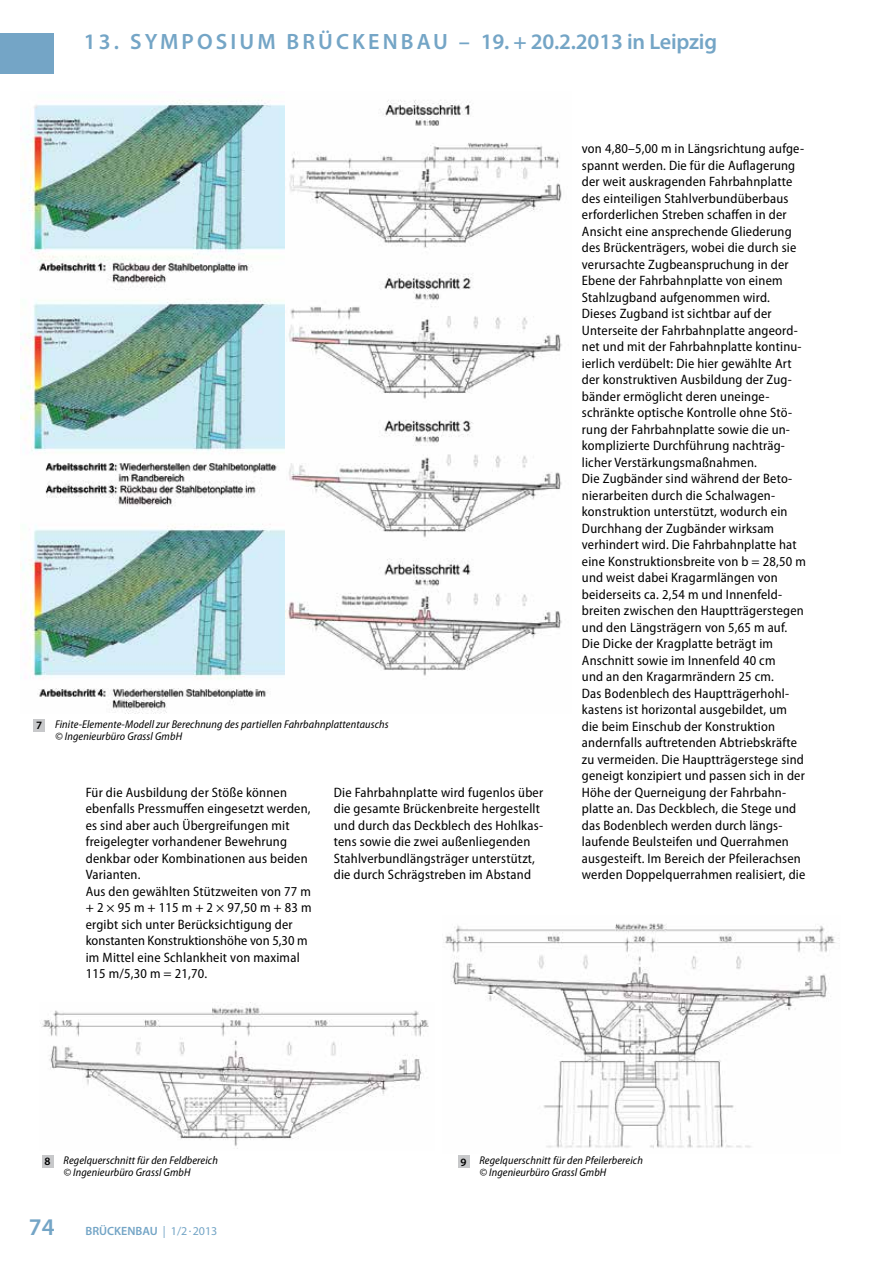
<style>
.page{position:relative;width:893px;height:1263px;background:#fff}
.page>*{position:absolute;margin:0;border:0;box-sizing:border-box;transform-origin:0 0}
.t1{font:600 24px "Myriad Pro";color:#74a5c6}
.t2{font:600 22.2px "Myriad Pro";letter-spacing:.14em;color:#74a5c6}
.t3{font:semi-condensed 13.65px/16.5px "Myriad Pro";letter-spacing:.015em;color:#000}
.t4{font:600 12px "Myriad Pro";color:#74a5c6}
.t5{font:italic semi-condensed 11.25px/12px "Myriad Pro";letter-spacing:.01em;color:#000}
.s1{font-weight:600;font-style:normal;font-stretch:normal}
.s2{font-weight:400}
</style>
<div class="page">
<div style="left:0;top:33px;width:54px;height:40px;background:#74a5c6"></div>
<div style="left:458px;top:1155px;width:11px;height:13px;background:#c7c8ca"></div>
<div style="left:42px;top:1155px;width:11px;height:12px;background:#c7c8ca"></div>
<img style="left:21px;top:100px;width:541px;height:613px">
<div style="left:34px;top:719px;width:11px;height:13px;background:#c7c8ca"></div>
<img style="left:42px;top:1004px;width:387px;height:145px">
<img style="left:443px;top:923px;width:396px;height:225px">
<h2 class="t2" style="left:84px;top:29px;width:635px">13. SYMPOSIUM BRÜCKENBAU – 19. + 20.2.2013 in Leipzig</h2>
<p class="t5" style="left:55px;top:718px;width:335px;text-indent:-19px"><span class="s1">7</span> Finite-Elemente-Modell zur Berechnung des partiellen Fahrbahnplattentauschs © Ingenieurbüro Grassl GmbH</p>
<p class="t3" style="left:86px;top:784px;width:227px">Für die Ausbildung der Stöße können ebenfalls Pressmuffen eingesetzt werden, es sind aber auch Übergreifungen mit freigelegter vorhandener Bewehrung denkbar oder Kombinationen aus beiden Varianten.<br>Aus den gewählten Stützweiten von 77 m + 2 × 95 m + 115 m + 2 × 97,50 m + 83 m ergibt sich unter Berücksichtigung der konstanten Konstruktionshöhe von 5,30 m im Mittel eine Schlankheit von maximal 115 m/5,30 m = 21,70.</p>
<p class="t3" style="left:334px;top:784px;width:211px">Die Fahrbahnplatte wird fugenlos über die gesamte Brückenbreite hergestellt und durch das Deckblech des Hohlkas&shy;tens sowie die zwei außenliegenden Stahlverbundlängsträger unterstützt, die durch Schrägstreben im Abstand</p>
<p class="t3" style="left:582px;top:140px;width:225px">von 4,80–5,00 m in Längsrichtung aufge&shy;spannt werden. Die für die Auflagerung der weit auskragenden Fahrbahnplatte des einteiligen Stahlverbundüberbaus erforderlichen Streben schaffen in der Ansicht eine ansprechende Gliederung des Brückenträgers, wobei die durch sie verursachte Zugbeanspruchung in der Ebene der Fahrbahnplatte von einem Stahlzugband aufgenommen wird.<br>Dieses Zugband ist sichtbar auf der Unterseite der Fahrbahnplatte angeord&shy;net und mit der Fahrbahnplatte kontinu&shy;ierlich verdübelt: Die hier gewählte Art der konstruktiven Ausbildung der Zug&shy;bänder ermöglicht deren uneinge&shy;schränkte optische Kontrolle ohne Stö&shy;rung der Fahrbahnplatte sowie die un&shy;komplizierte Durchführung nachträg&shy;licher Verstärkungsmaßnahmen.<br>Die Zugbänder sind während der Beto&shy;nierarbeiten durch die Schalwagen&shy;konstruktion unterstützt, wodurch ein Durchhang der Zugbänder wirksam verhindert wird. Die Fahrbahnplatte hat eine Konstruktionsbreite von b = 28,50 m und weist dabei Kragarmlängen von beiderseits ca. 2,54 m und Innenfeld&shy;breiten zwischen den Hauptträgerstegen und den Längsträgern von 5,65 m auf.<br>Die Dicke der Kragplatte beträgt im Anschnitt sowie im Innenfeld 40 cm<br>und an den Kragarmrändern 25 cm.<br>Das Bodenblech des Hauptträgerhohl&shy;kastens ist horizontal ausgebildet, um die beim Einschub der Konstruktion andernfalls auftretenden Abtriebskräfte zu vermeiden. Die Hauptträgerstege sind geneigt konzipiert und passen sich in der Höhe der Querneigung der Fahrbahn&shy;platte an. Das Deckblech, die Stege und das Bodenblech werden durch längs&shy;laufende Beulsteifen und Querrahmen ausgesteift. Im Bereich der Pfeilerachsen werden Doppelquerrahmen realisiert, die</p>
<p class="t5" style="left:63px;top:1154px;width:156px;text-indent:-19px"><span class="s1">8</span> Regelquerschnitt für den Feldbereich © Ingenieurbüro Grassl GmbH</p>
<h1 class="t1" style="left:29px;top:1214px;width:27px">74</h1>
<p class="t4" style="left:86px;top:1224px;width:133px">BRÜCKENBAU <span class="s2">| 1/2</span><sup>.</sup><span class="s2">2013</span></p>
<p class="t5" style="left:479px;top:1154px;width:165px;text-indent:-19px"><span class="s1">9</span> Regelquerschnitt für den Pfeilerbereich © Ingenieurbüro Grassl GmbH</p>
</div>
